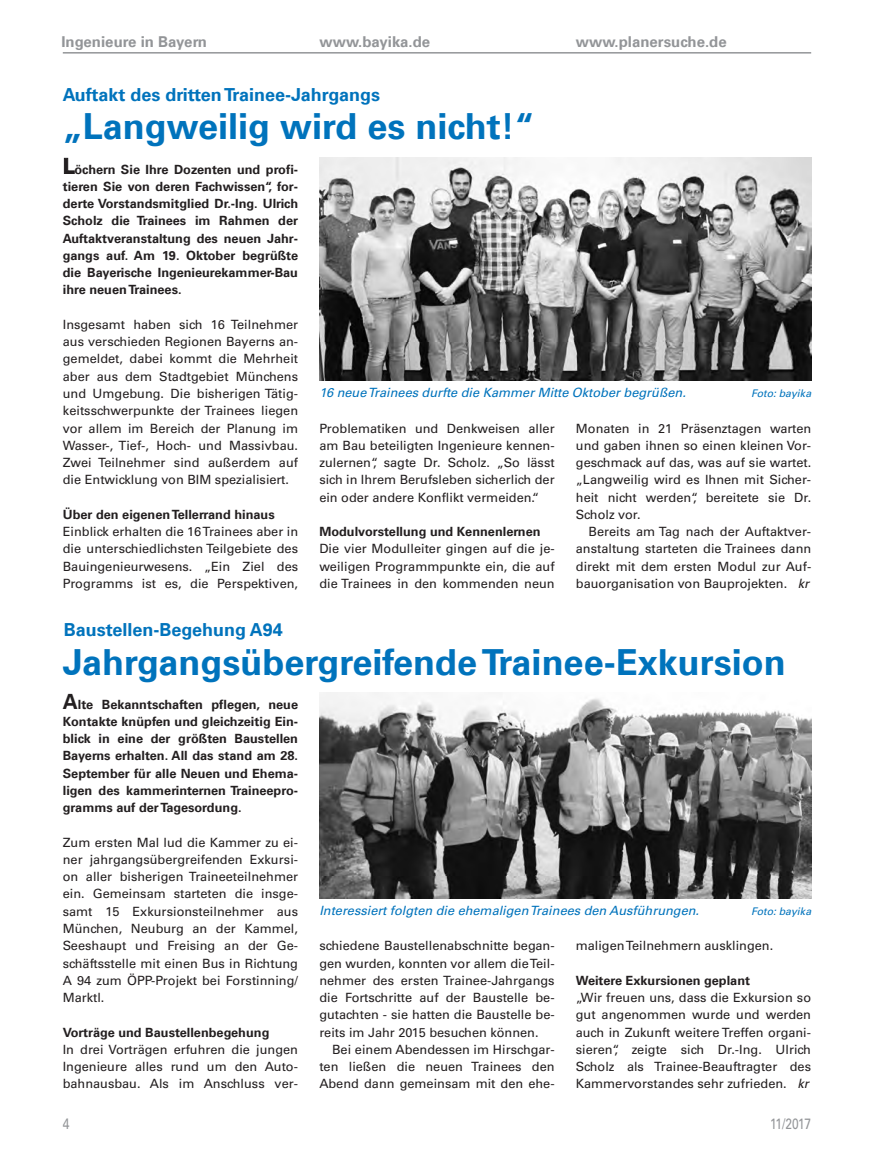
<style>
.page{position:relative;width:871px;height:1175px;background:#fff}
.page>*{position:absolute;margin:0;border:0;box-sizing:border-box;transform-origin:0 0}
.t1{font:700 36px "Univers";color:#0073bc}
.t2{font:700 18px "Univers";color:#0073bc}
.t3{font:700 15px "Univers";color:#939598}
.t4{font:15px "Univers";letter-spacing:-.035em;color:#939598;scale:.8 1}
.t5{font:12.75px/17.2px "Univers";color:#231f20;text-align:justify}
.t6{font:700 12.75px/17.2px "Univers";color:#231f20;text-align:justify}
.t7{font:italic 12.75px "Univers";color:#0073bc}
.t8{font:italic 10.5px "Univers";color:#0073bc}
.s1{font-size:21px}
.s2{font-style:italic}
</style>
<div class="page">
<hr style="left:63px;top:52px;width:748px;height:2px;background:#939598">
<img style="left:319px;top:692px;width:492px;height:206px">
<img style="left:319px;top:157px;width:492px;height:223px">
<p class="t3" style="left:61px;top:33px;width:147px">Ingenieure in Bayern</p>
<p class="t3" style="left:319px;top:33px;width:112px">www.bayika.de</p>
<p class="t3" style="left:576px;top:33px;width:153px">www.planersuche.de</p>
<h2 class="t2" style="left:63px;top:84px;width:319px">Auftakt des dritten Trainee-Jahrgangs</h2>
<h1 class="t1" style="left:63px;top:105px;width:473px">„Langweilig wird es nicht!“</h1>
<p class="t6" style="left:63px;top:161px;width:237px"><span class="s1">L</span>öchern Sie Ihre Dozenten und profi&shy;tieren Sie von deren Fachwissen“, for&shy;derte Vorstandsmitglied Dr.-Ing. Ulrich Scholz die Trainees im Rahmen der Auftaktveranstaltung des neuen Jahr&shy;gangs auf. Am 19. Oktober begrüßte die Bayerische Ingenieurekammer-Bau ihre neuen Trainees.</p>
<p class="t5" style="left:63px;top:317px;width:237px">Insgesamt haben sich 16 Teilnehmer aus verschieden Regionen Bayerns an&shy;gemeldet, dabei kommt die Mehrheit aber aus dem Stadtgebiet Münchens und Umgebung. Die bisherigen Tätig&shy;keitsschwerpunkte der Trainees liegen vor allem im Bereich der Planung im Wasser-, Tief-, Hoch- und Massivbau.<br>Zwei Teilnehmer sind außerdem auf die Entwicklung von BIM spezialisiert.</p>
<p class="t6" style="left:63px;top:506px;width:213px">Über den eigenen Tellerrand hinaus</p>
<p class="t5" style="left:63px;top:524px;width:237px">Einblick erhalten die 16 Trainees aber in die unterschiedlichsten Teilgebiete des Bauingenieurwesens. „Ein Ziel des Programms ist es, die Perspektiven,</p>
<p class="t7" style="left:319px;top:388px;width:368px">16 neue Trainees durfte die Kammer Mitte Oktober begrüßen.</p>
<p class="t8" style="left:751px;top:389px;width:62px">Foto: bayika</p>
<p class="t5" style="left:319px;top:420px;width:237px">Problematiken und Denkweisen aller am Bau beteiligten Ingenieure kennen&shy;zulernen“, sagte Dr. Scholz. „So lässt sich in Ihrem Berufsleben sicherlich der ein oder andere Konflikt vermeiden.“</p>
<p class="t6" style="left:319px;top:523px;width:223px">Modulvorstellung und Kennenlernen</p>
<p class="t5" style="left:319px;top:541px;width:237px">Die vier Modulleiter gingen auf die je&shy;weiligen Programmpunkte ein, die auf die Trainees in den kommenden neun</p>
<p class="t5" style="left:576px;top:420px;width:237px">Monaten in 21 Präsenztagen warten und gaben ihnen so einen kleinen Vor&shy;geschmack auf das, was auf sie wartet. „Langweilig wird es Ihnen mit Sicher&shy;heit nicht werden“, bereitete sie Dr.<br>Scholz vor.</p>
<p class="t5" style="left:576px;top:524px;width:237px;text-indent:13px">Bereits am Tag nach der Auftaktver&shy;anstaltung starteten die Trainees dann direkt mit dem ersten Modul zur Auf&shy;bauorganisation von Bauprojekten. <span class="s2">kr</span></p>
<h2 class="t2" style="left:64px;top:619px;width:220px">Baustellen-Begehung A94</h2>
<h1 class="t1" style="left:63px;top:641px;width:724px">Jahrgangsübergreifende Trainee-Exkursion</h1>
<p class="t6" style="left:63px;top:695px;width:237px"><span class="s1">A</span>lte Bekanntschaften pflegen, neue Kontakte knüpfen und gleichzeitig Ein&shy;blick in eine der größten Baustellen Bayerns erhalten. All das stand am 28.<br>September für alle Neuen und Ehema&shy;ligen des kammerinternen Traineepro&shy;gramms auf der Tagesordung.</p>
<p class="t5" style="left:63px;top:834px;width:237px">Zum ersten Mal lud die Kammer zu ei&shy;ner jahrgangsübergreifenden Exkursi&shy;on aller bisherigen Traineeteilnehmer ein. Gemeinsam starteten die insge&shy;samt 15 Exkursionsteilnehmer aus München, Neuburg an der Kammel, Seeshaupt und Freising an der Ge&shy;schäftsstelle mit einen Bus in Richtung A 94 zum ÖPP-Projekt bei Forstinning/ Marktl.</p>
<p class="t6" style="left:63px;top:1023px;width:208px">Vorträge und Baustellenbegehung</p>
<p class="t5" style="left:63px;top:1041px;width:237px">In drei Vorträgen erfuhren die jungen Ingenieure alles rund um den Auto&shy;bahnausbau. Als im Anschluss ver-</p>
<p class="t7" style="left:319px;top:905px;width:381px">Interessiert folgten die ehemaligen Trainees den Ausführungen.</p>
<p class="t8" style="left:751px;top:907px;width:62px">Foto: bayika</p>
<p class="t5" style="left:576px;top:938px;width:199px">maligen Teilnehmern ausklingen.</p>
<p class="t6" style="left:576px;top:971px;width:176px">Weitere Exkursionen geplant</p>
<p class="t5" style="left:576px;top:990px;width:237px">„Wir freuen uns, dass die Exkursion so gut angenommen wurde und werden auch in Zukunft weitere Treffen organi&shy;sieren“, zeigte sich Dr.-Ing. Ulrich Scholz als Trainee-Beauftragter des Kammervorstandes sehr zufrieden. <span class="s2">kr</span></p>
<p class="t5" style="left:319px;top:938px;width:237px">schiedene Baustellenabschnitte began&shy;gen wurden, konnten vor allem die Teil&shy;nehmer des ersten Trainee-Jahrgangs die Fortschritte auf der Baustelle be&shy;gutachten - sie hatten die Baustelle be&shy;reits im Jahr 2015 besuchen können.</p>
<p class="t5" style="left:319px;top:1041px;width:237px;text-indent:13px">Bei einem Abendessen im Hirschgar&shy;ten ließen die neuen Trainees den Abend dann gemeinsam mit den ehe-</p>
<p class="t4" style="left:63px;top:1118px;width:10px">4</p>
<p class="t4" style="left:770px;top:1118px;width:53px">11/2017</p>
</div>
